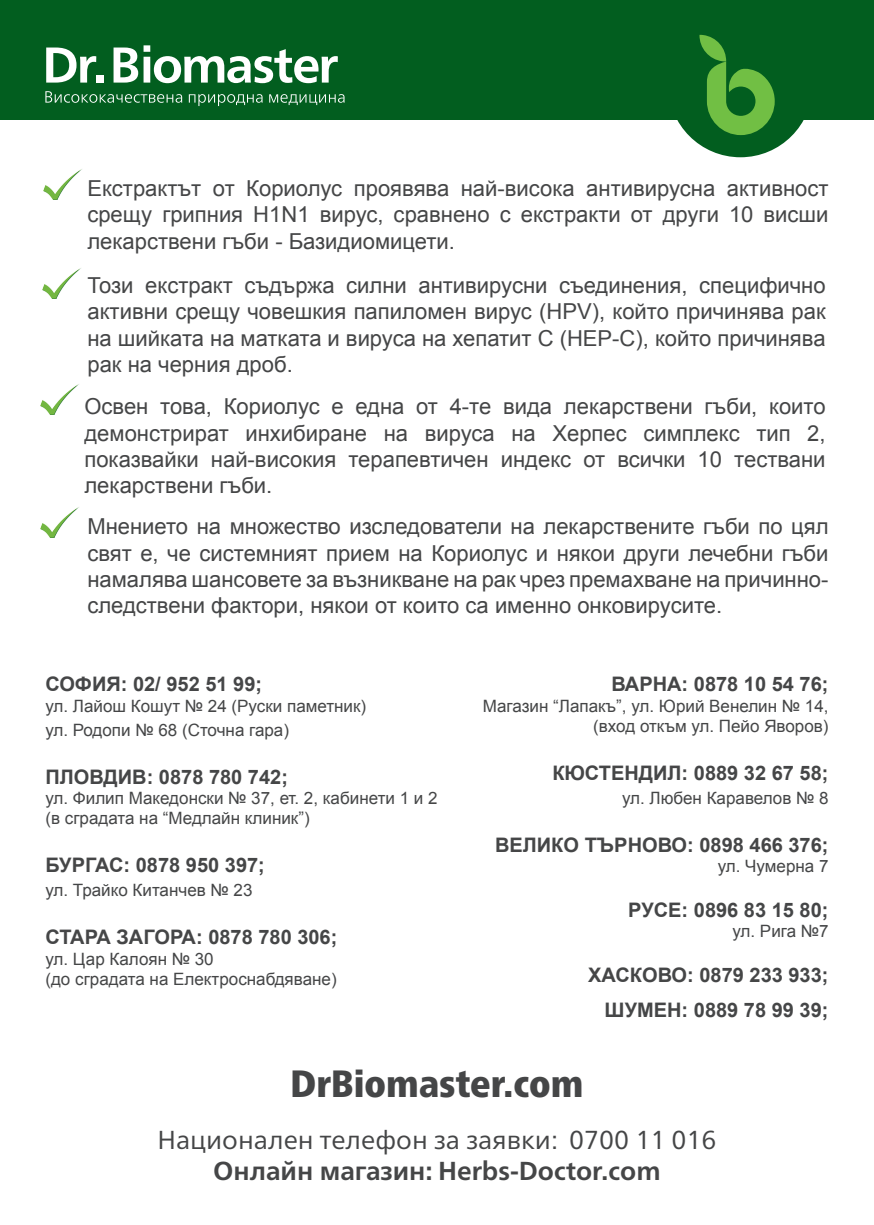
<style>
.page{position:relative;width:874px;height:1225px;background:#fff}
.page>*{position:absolute;margin:0;border:0;box-sizing:border-box;transform-origin:0 0}
.Нормален{font:900 condensed 38px "Frutiger Neue LTW1 G";color:#454647}
.t1{font:26px "Frutiger Neue LTW1 G";color:#454647}
.t2{font:700 26px "Frutiger Neue LTW1 G";color:#454647}
.t3{font:22px/26.4px "Arial";color:#454647;text-align:justify}
.t4{font:700 20px "Arial";color:#454647}
.t5{font:17px "Arial";color:#454647}
</style>
<div class="page">
<div style="left:0;top:0;width:873px;height:120px;background:#025e1f"></div>
<div style="left:668px;top:13px;width:144px;height:144px;background:#025e1f;border-radius:50%"></div>
<svg style="left:699px;top:35px;width:75px;height:100px"></svg>
<svg style="left:46px;top:48px;width:50px;height:35px"></svg>
<div style="left:96px;top:75px;width:8px;height:8px;background:#fff"></div>
<svg style="left:113px;top:45px;width:225px;height:38px"></svg>
<svg style="left:45px;top:91px;width:137px;height:12px"></svg>
<svg style="left:189px;top:94px;width:73px;height:12px"></svg>
<svg style="left:269px;top:94px;width:75px;height:11px"></svg>
<img style="left:40px;top:384px;width:39px;height:31px">
<img style="left:40px;top:507px;width:39px;height:31px">
<img style="left:42px;top:268px;width:39px;height:31px">
<img style="left:43px;top:169px;width:39px;height:30px">
<p class="t3" style="left:87px;top:175px;width:742px">Екстрактът от Кориолус проявява най-висока антивирусна активност срещу грипния H1N1 вирус, сравнено с екстракти от други 10 висши лекарствени гъби - Базидиомицети.</p>
<p class="t3" style="left:87px;top:272px;width:739px">Този екстракт съдържа силни антивирусни съединения, специфично активни срещу човешкия папиломен вирус (HPV), който причинява рак на шийката на матката и вируса на хепатит С (HEP-C), който причинява рак на черния дроб.</p>
<p class="t3" style="left:84px;top:393px;width:742px">Освен това, Кориолус е една от 4-те вида лекарствени гъби, които демонстрират инхибиране на вируса на Херпес симплекс тип 2, показвайки най-високия терапевтичен индекс от всички 10 тествани лекарствени гъби.</p>
<p class="t3" style="left:87px;top:513px;width:742px">Мнението на множество изследователи на лекарствените гъби по цял свят е, че системният прием на Кориолус и някои други лечебни гъби намалява шансовете за възникване на рак чрез премахване на причинно&shy;следствени фактори, някои от които са именно онковирусите.</p>
<p class="t4" style="left:45px;top:671px;width:218px">СОФИЯ: 02/ 952 51 99;</p>
<p class="t5" style="left:45px;top:694px;width:322px">ул. Лайош Кошут № 24 (Руски паметник)</p>
<p class="t5" style="left:45px;top:718px;width:245px">ул. Родопи № 68 (Сточна гара)</p>
<p class="t4" style="left:45px;top:763px;width:244px">ПЛОВДИВ: 0878 780 742;</p>
<p class="t5" style="left:45px;top:787px;width:393px">ул. Филип Македонски № 37, ет. 2, кабинети 1 и 2</p>
<p class="t5" style="left:45px;top:807px;width:266px">(в сградата на “Медлайн клиник”)</p>
<p class="t4" style="left:45px;top:852px;width:221px">БУРГАС: 0878 950 397;</p>
<p class="t5" style="left:45px;top:879px;width:208px">ул. Трайко Китанчев № 23</p>
<p class="t4" style="left:45px;top:924px;width:293px">СТАРА ЗАГОРА: 0878 780 306;</p>
<p class="t5" style="left:45px;top:947px;width:170px">ул. Цар Калоян № 30</p>
<p class="t5" style="left:45px;top:968px;width:292px">(до сградата на Електроснабдяване)</p>
<p class="t4" style="left:611px;top:671px;width:218px">ВАРНА: 0878 10 54 76;</p>
<p class="t5" style="left:482px;top:694px;width:347px">Магазин “Лапакъ”, ул. Юрий Венелин № 14,</p>
<p class="t5" style="left:593px;top:715px;width:237px">(вход откъм ул. Пейо Яворов)</p>
<p class="t4" style="left:552px;top:759px;width:277px">КЮСТЕНДИЛ: 0889 32 67 58;</p>
<p class="t5" style="left:621px;top:787px;width:208px">ул. Любен Каравелов № 8</p>
<p class="t4" style="left:495px;top:831px;width:335px">ВЕЛИКО ТЪРНОВО: 0898 466 376;</p>
<p class="t5" style="left:717px;top:855px;width:112px">ул. Чумерна 7</p>
<p class="t4" style="left:628px;top:896px;width:202px">РУСЕ: 0896 83 15 80;</p>
<p class="t5" style="left:732px;top:920px;width:98px">ул. Рига №7</p>
<p class="t4" style="left:588px;top:961px;width:242px">ХАСКОВО: 0879 233 933;</p>
<p class="t4" style="left:604px;top:996px;width:225px">ШУМЕН: 0889 78 99 39;</p>
<p class="Нормален" style="left:290px;top:1061px;width:294px">DrBiomaster.com</p>
<p class="t1" style="left:157px;top:1124px;width:560px">Национален телефон за заявки: 0700 11 016</p>
<p class="t2" style="left:213px;top:1156px;width:449px">Онлайн магазин: Herbs-Doctor.com</p>
</div>
